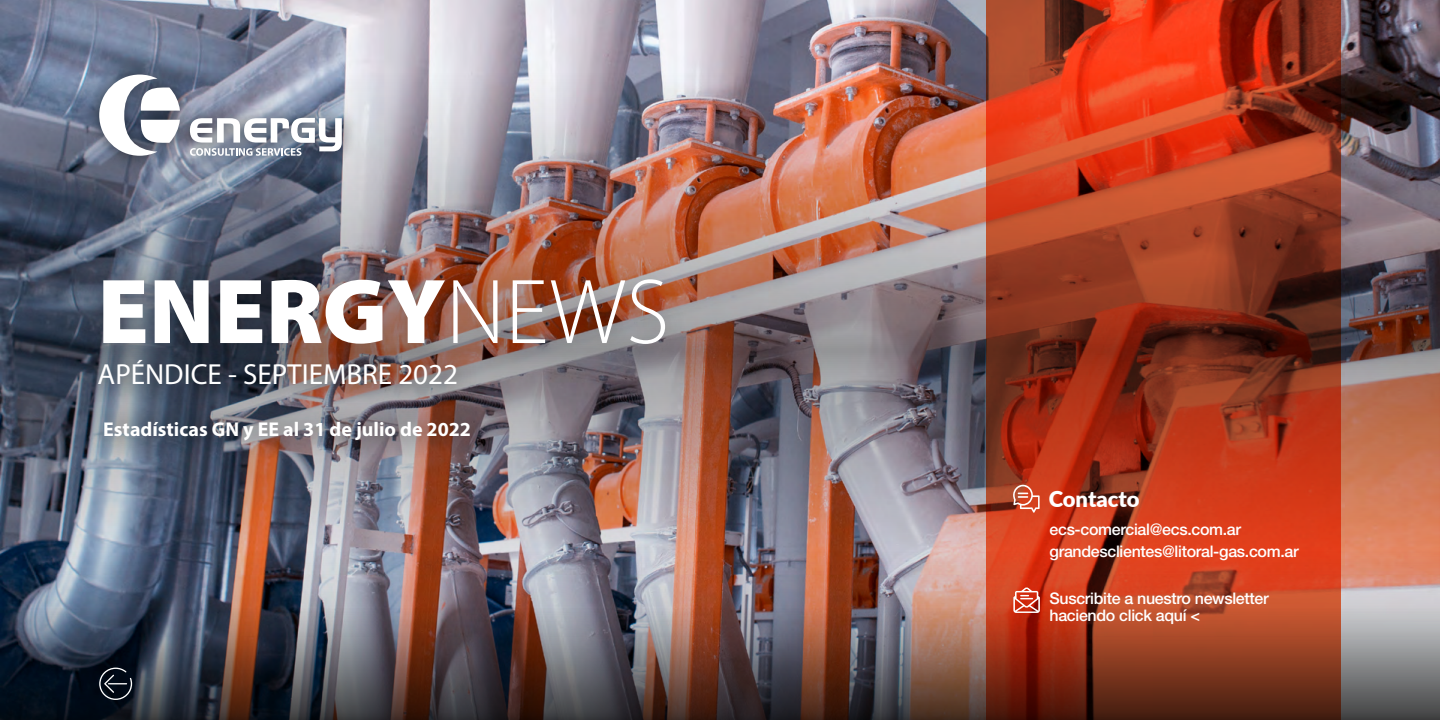
<style>
.page{position:relative;width:1440px;height:720px;background:#fff}
.page>*{position:absolute;margin:0;border:0;box-sizing:border-box;transform-origin:0 0}
.t1{font:900 93px "Myriad Pro";color:#fff}
.t2{font:29.1px "Myriad Pro";color:#fff}
.t3{font:900 22px "Lato";color:#fff}
.t4{font:700 20px "Myriad Pro";color:#fff}
.t5{font:500 16px/22.7px "Helvetica Neue";letter-spacing:-.02em;color:#fff}
.s1{font-weight:300}
</style>
<div class="page">
<img style="left:0;top:0;width:1440px;height:65px">
<img style="left:0;top:65px;width:1440px;height:451px">
<div style="left:84px;top:59px;width:274px;height:112px;background:#000;opacity:.6"></div>
<svg style="left:190px;top:118px;width:152px;height:38px"></svg>
<svg style="left:99px;top:75px;width:81px;height:81px"></svg>
<svg style="left:986px;top:0;width:355px;height:516px;background:#a6361c"></svg>
<img style="left:0;top:516px;width:1440px;height:71px">
<img style="left:0;top:587px;width:1440px;height:133px">
<svg style="left:1013px;top:485px;width:27px;height:28px"></svg>
<svg style="left:1013px;top:587px;width:27px;height:26px"></svg>
<div style="left:78px;top:255px;width:611px;height:114px;background:#000;opacity:.3"></div>
<div style="left:76px;top:338px;width:404px;height:71px;background:#000;opacity:.75"></div>
<div style="left:79px;top:398px;width:415px;height:64px;background:#000;opacity:.75"></div>
<svg style="left:99px;top:668px;width:33px;height:32px"></svg>
<h1 class="t1" style="left:98px;top:250px;width:573px">ENERGY<span class="s1">NEWS</span></h1>
<h2 class="t2" style="left:98px;top:356px;width:362px">APÉNDICE - SEPTIEMBRE 2022</h2>
<p class="t4" style="left:103px;top:416px;width:369px">Estadísticas GN y EE al 31 de julio de 2022</p>
<h3 class="t3" style="left:1049px;top:482px;width:93px">Contacto</h3>
<p class="t5" style="left:1050px;top:517px;width:251px">ecs-comercial@ecs.com.ar grandesclientes@litoral-gas.com.ar</p>
<p class="t5" style="left:1050px;top:590px;width:221px;line-height:17px">Suscribite a nuestro newsletter haciendo click aquí &lt;</p>
</div>
